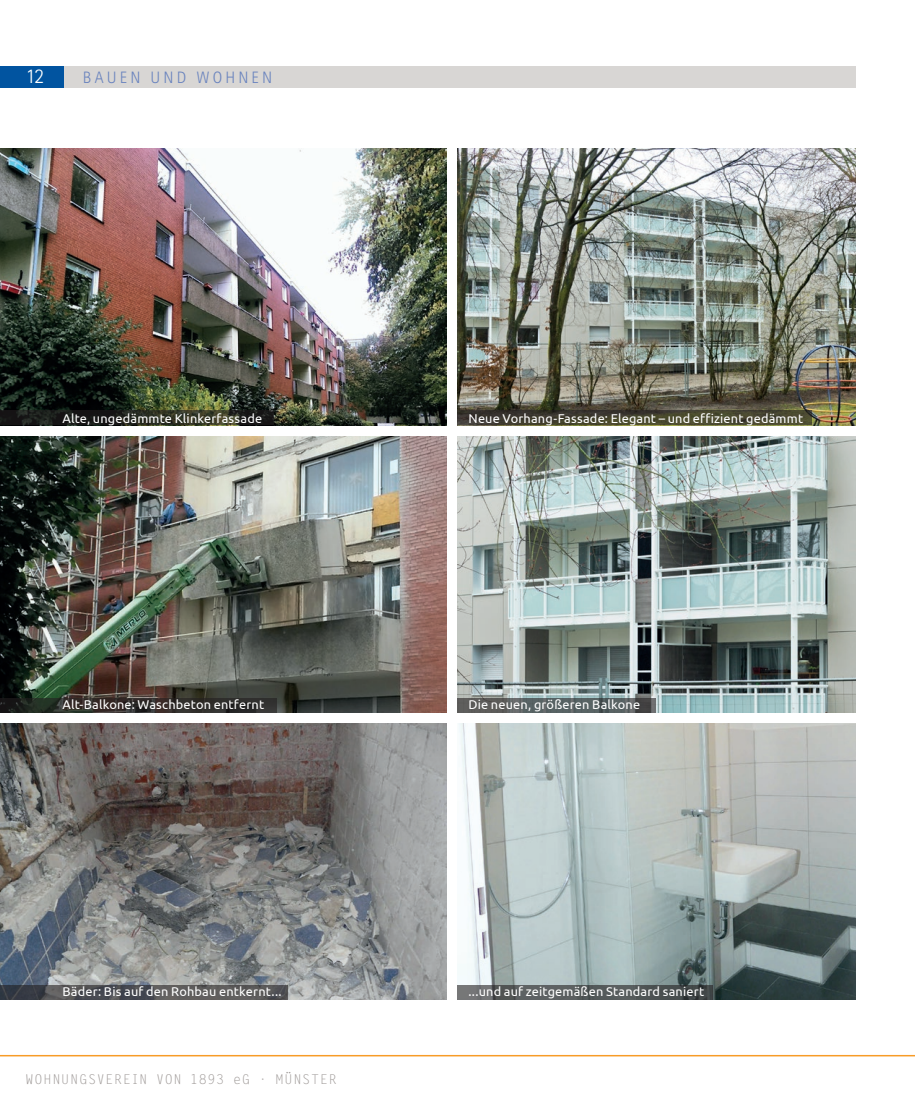
<style>
.page{position:relative;width:915px;height:1106px;background:#fff}
.page>*{position:absolute;margin:0;border:0;box-sizing:border-box;transform-origin:0 0}
.t1{font:300 21px "Rotis Sans Serif";color:#fff}
.t2{font:300 16.5px "Rotis Sans Serif";letter-spacing:.19em;color:#6983be}
.t3{font:13.5px "Letter Gothic Std";letter-spacing:.055em;color:#9f9a98}
.t4{font:12.75px "Ubuntu";letter-spacing:.015em;color:#fff}
</style>
<div class="page">
<div style="left:64px;top:66px;width:791px;height:21px;background:#d8d6d4"></div>
<div style="left:0;top:66px;width:64px;height:21px;background:#0154a0"></div>
<hr style="left:0;top:1054px;width:914px;height:2px;background:#f89c27">
<img style="left:0;top:436px;width:446px;height:276px">
<img style="left:0;top:723px;width:446px;height:276px">
<img style="left:0;top:149px;width:446px;height:276px">
<img style="left:457px;top:723px;width:398px;height:276px">
<img style="left:457px;top:149px;width:398px;height:276px">
<img style="left:457px;top:436px;width:398px;height:276px">
<svg style="left:0;top:697px;width:276px;height:15px;background:#2e2c29"></svg>
<svg style="left:0;top:984px;width:288px;height:15px;background:#555659"></svg>
<svg style="left:0;top:410px;width:274px;height:15px;background:#24251e"></svg>
<svg style="left:457px;top:697px;width:199px;height:15px;background:#5d6464"></svg>
<svg style="left:457px;top:984px;width:255px;height:15px;background:#5a6061"></svg>
<svg style="left:457px;top:410px;width:355px;height:15px;background:#42402e"></svg>
<h1 class="t1" style="left:26px;top:64px;width:20px">12</h1>
<p class="t2" style="left:83px;top:68px;width:191px">B AUE N UND WOH NE N</p>
<p class="t4" style="left:62px;top:410px;width:201px">Alte, ungedämmte Klinkerfassade</p>
<p class="t4" style="left:62px;top:697px;width:203px">Alt-Balkone: Waschbeton entfernt</p>
<p class="t4" style="left:62px;top:984px;width:221px">Bäder: Bis auf den Rohbau entkernt...</p>
<p class="t3" style="left:26px;top:1071px;width:312px">WOHNUNGSVEREIN VON 1893 eG · MÜNSTER</p>
<p class="t4" style="left:468px;top:410px;width:336px">Neue Vorhang-Fassade: Elegant – und effizient gedämmt</p>
<p class="t4" style="left:468px;top:697px;width:173px">Die neuen, größeren Balkone</p>
<p class="t4" style="left:468px;top:984px;width:237px">...und auf zeitgemäßen Standard saniert</p>
</div>
